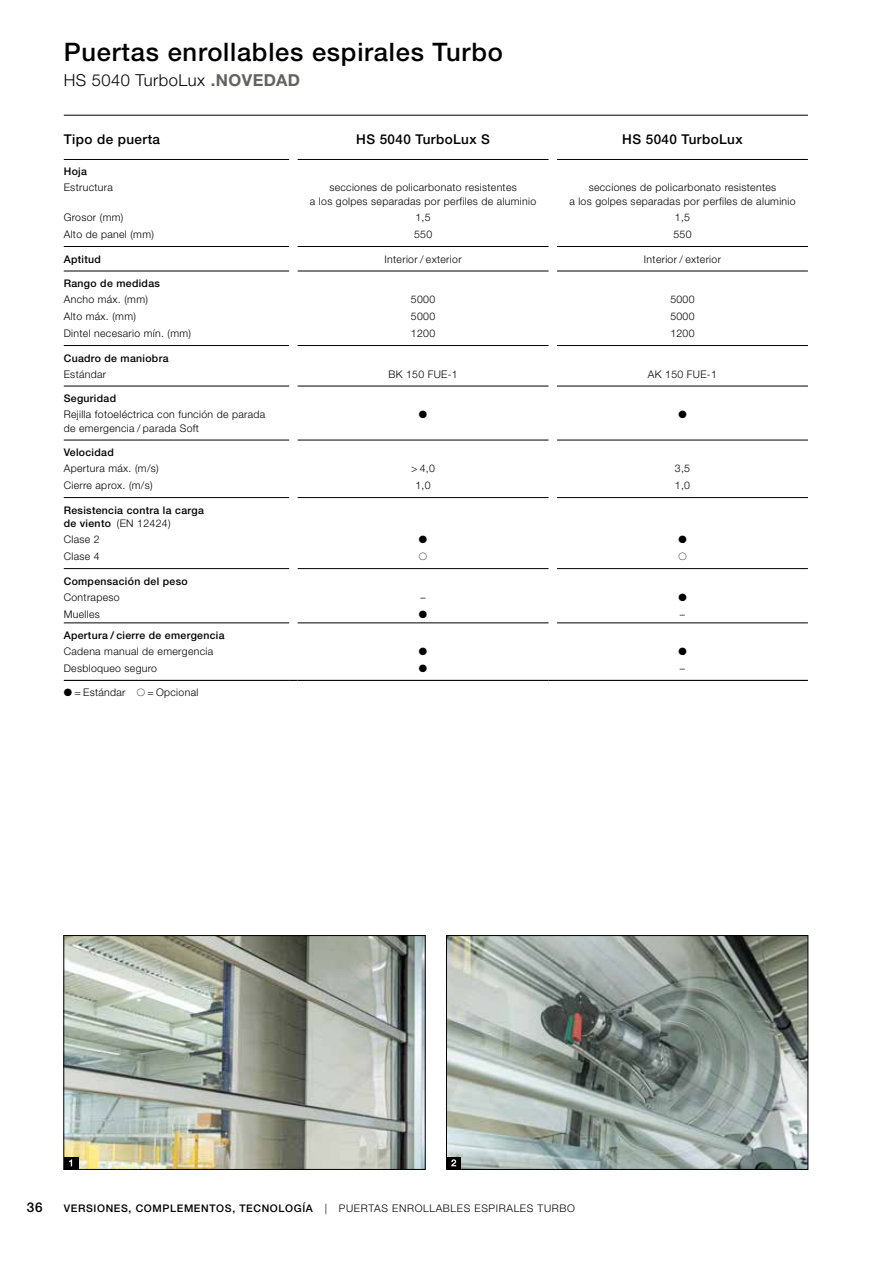
<style>
.page{position:relative;width:893px;height:1263px;background:#fff}
.page>*{position:absolute;margin:0;border:0;box-sizing:border-box;transform-origin:0 0}
.t1{font:500 25.5px "Hoermann Helvetica Neue";letter-spacing:.03em;color:#000}
.t2{font:300 16.5px "Hoermann Helvetica Neue";letter-spacing:.03em;color:#000}
.t3{font:500 13.5px "Hoermann Helvetica Neue";letter-spacing:.03em;color:#000}
.t4{font:300 10.5px/13.5px "Hoermann Helvetica Neue";letter-spacing:.03em;color:#000;text-align:center}
.t5{font:500 10.5px/13.5px "Hoermann Helvetica Neue";letter-spacing:.03em;color:#000}
.t6{font:500 10.5px "Hoermann Helvetica Neue";letter-spacing:.06em;color:#000}
.s1{font-weight:700;color:#626261}
.s2{font-weight:300}
</style>
<div class="page">
<img style="left:66px;top:937px;width:357px;height:230px">
<div style="left:64px;top:935px;width:361px;height:234px;border:1px solid #000"></div>
<img style="left:448px;top:937px;width:358px;height:230px">
<div style="left:446px;top:935px;width:362px;height:234px;border:1px solid #000"></div>
<hr style="left:64px;top:159px;width:225px;height:1px;background:#000">
<hr style="left:298px;top:159px;width:251px;height:1px;background:#000">
<hr style="left:557px;top:159px;width:251px;height:1px;background:#000">
<hr style="left:64px;top:246px;width:225px;height:1px;background:#000">
<hr style="left:298px;top:246px;width:251px;height:1px;background:#000">
<hr style="left:557px;top:246px;width:251px;height:1px;background:#000">
<hr style="left:64px;top:271px;width:225px;height:1px;background:#000">
<hr style="left:298px;top:271px;width:251px;height:1px;background:#000">
<hr style="left:557px;top:271px;width:251px;height:1px;background:#000">
<hr style="left:64px;top:345px;width:225px;height:1px;background:#000">
<hr style="left:298px;top:345px;width:251px;height:1px;background:#000">
<hr style="left:557px;top:345px;width:251px;height:1px;background:#000">
<hr style="left:64px;top:386px;width:225px;height:1px;background:#000">
<hr style="left:298px;top:386px;width:251px;height:1px;background:#000">
<hr style="left:557px;top:386px;width:251px;height:1px;background:#000">
<hr style="left:64px;top:440px;width:225px;height:1px;background:#000">
<hr style="left:298px;top:440px;width:251px;height:1px;background:#000">
<hr style="left:557px;top:440px;width:251px;height:1px;background:#000">
<hr style="left:64px;top:497px;width:225px;height:1px;background:#000">
<hr style="left:64px;top:568px;width:225px;height:1px;background:#000">
<hr style="left:298px;top:568px;width:251px;height:1px;background:#000">
<hr style="left:557px;top:568px;width:251px;height:1px;background:#000">
<hr style="left:64px;top:623px;width:225px;height:1px;background:#000">
<hr style="left:298px;top:623px;width:251px;height:1px;background:#000">
<hr style="left:557px;top:623px;width:251px;height:1px;background:#000">
<hr style="left:298px;top:497px;width:251px;height:1px;background:#000">
<hr style="left:557px;top:497px;width:251px;height:1px;background:#000">
<hr style="left:64px;top:680px;width:225px;height:1px;background:#000">
<hr style="left:298px;top:680px;width:251px;height:1px;background:#000">
<hr style="left:557px;top:680px;width:251px;height:1px;background:#000">
<div style="left:446px;top:1157px;width:15px;height:12px;background:#000"></div>
<svg style="left:451px;top:1159px;width:5px;height:7px"></svg>
<div style="left:64px;top:1157px;width:14px;height:12px;background:#000"></div>
<svg style="left:69px;top:1159px;width:3px;height:7px"></svg>
<hr style="left:64px;top:115px;width:744px;height:1px;background:#000">
<h1 class="t1" style="left:64px;top:34px;width:440px">Puertas enrollables espirales Turbo</h1>
<h2 class="t2" style="left:64px;top:69px;width:238px">HS 5040 TurboLux <span class="s1">.NOVEDAD</span></h2>
<p class="t3" style="left:64px;top:129px;width:98px">Tipo de puerta</p>
<p class="t3" style="left:356px;top:129px;width:135px">HS 5040 TurboLux S</p>
<p class="t3" style="left:622px;top:129px;width:122px">HS 5040 TurboLux</p>
<p class="t5" style="left:64px;top:164px;width:25px">Hoja</p>
<p class="t4" style="left:64px;top:180px;width:51px">Estructura</p>
<p class="t4" style="left:310px;top:180px;width:228px">secciones de policarbonato resistentes<br>a los golpes separadas por perfiles de aluminio</p>
<p class="t4" style="left:569px;top:180px;width:228px">secciones de policarbonato resistentes<br>a los golpes separadas por perfiles de aluminio</p>
<p class="t4" style="left:64px;top:210px;width:61px">Grosor (mm)</p>
<p class="t4" style="left:415px;top:210px;width:17px">1,5</p>
<p class="t4" style="left:675px;top:210px;width:17px">1,5</p>
<p class="t4" style="left:64px;top:227px;width:92px">Alto de panel (mm)</p>
<p class="t4" style="left:414px;top:227px;width:20px">550</p>
<p class="t4" style="left:673px;top:227px;width:20px">550</p>
<p class="t5" style="left:64px;top:251px;width:39px">Aptitud</p>
<p class="t4" style="left:385px;top:251px;width:79px">Interior / exterior</p>
<p class="t4" style="left:644px;top:251px;width:79px">Interior / exterior</p>
<p class="t5" style="left:64px;top:276px;width:98px">Rango de medidas</p>
<p class="t4" style="left:64px;top:292px;width:86px">Ancho máx. (mm)</p>
<p class="t4" style="left:411px;top:292px;width:26px">5000</p>
<p class="t4" style="left:670px;top:292px;width:26px">5000</p>
<p class="t4" style="left:64px;top:309px;width:74px">Alto máx. (mm)</p>
<p class="t4" style="left:411px;top:309px;width:26px">5000</p>
<p class="t4" style="left:670px;top:309px;width:26px">5000</p>
<p class="t4" style="left:64px;top:326px;width:129px">Dintel necesario mín. (mm)</p>
<p class="t4" style="left:411px;top:326px;width:26px">1200</p>
<p class="t4" style="left:670px;top:326px;width:26px">1200</p>
<p class="t5" style="left:64px;top:350px;width:106px">Cuadro de maniobra</p>
<p class="t4" style="left:64px;top:366px;width:44px">Estándar</p>
<p class="t4" style="left:388px;top:366px;width:71px">BK 150 FUE-1</p>
<p class="t4" style="left:648px;top:366px;width:71px">AK 150 FUE-1</p>
<p class="t5" style="left:64px;top:391px;width:54px">Seguridad</p>
<p class="t4" style="left:64px;top:407px;width:203px;text-align:left">Rejilla fotoeléctrica con función de parada de emergencia / parada Soft</p>
<p class="t4" style="left:419px;top:407px;width:10px">●</p>
<p class="t4" style="left:678px;top:407px;width:10px">●</p>
<p class="t5" style="left:64px;top:445px;width:51px">Velocidad</p>
<p class="t4" style="left:64px;top:461px;width:96px">Apertura máx. (m/s)</p>
<p class="t4" style="left:411px;top:461px;width:25px">&gt; 4,0</p>
<p class="t4" style="left:675px;top:461px;width:17px">3,5</p>
<p class="t4" style="left:64px;top:478px;width:90px">Cierre aprox. (m/s)</p>
<p class="t4" style="left:415px;top:478px;width:17px">1,0</p>
<p class="t4" style="left:675px;top:478px;width:17px">1,0</p>
<p class="t5" style="left:64px;top:502px;width:142px">Resistencia contra la carga de viento <span class="s2">(EN 12424)</span></p>
<p class="t4" style="left:64px;top:532px;width:37px">Clase 2</p>
<p class="t4" style="left:419px;top:532px;width:10px">●</p>
<p class="t4" style="left:678px;top:532px;width:10px">●</p>
<p class="t4" style="left:64px;top:549px;width:37px">Clase 4</p>
<p class="t4" style="left:419px;top:549px;width:10px">○</p>
<p class="t4" style="left:678px;top:549px;width:10px">○</p>
<p class="t5" style="left:64px;top:573px;width:125px">Compensación del peso</p>
<p class="t4" style="left:64px;top:589px;width:57px">Contrapeso</p>
<p class="t4" style="left:420px;top:589px;width:7px">–</p>
<p class="t4" style="left:678px;top:589px;width:10px">●</p>
<p class="t4" style="left:64px;top:606px;width:38px">Muelles</p>
<p class="t4" style="left:419px;top:606px;width:10px">●</p>
<p class="t4" style="left:680px;top:606px;width:7px">–</p>
<p class="t5" style="left:64px;top:628px;width:162px">Apertura / cierre de emergencia</p>
<p class="t4" style="left:64px;top:644px;width:151px">Cadena manual de emergencia</p>
<p class="t4" style="left:419px;top:644px;width:10px">●</p>
<p class="t4" style="left:678px;top:644px;width:10px">●</p>
<p class="t4" style="left:64px;top:661px;width:95px">Desbloqueo seguro</p>
<p class="t4" style="left:419px;top:661px;width:10px">●</p>
<p class="t4" style="left:680px;top:661px;width:7px">–</p>
<p class="t4" style="left:64px;top:685px;width:136px">● = Estándar ○ = Opcional</p>
<p class="t3" style="left:27px;top:1198px;width:17px">36</p>
<p class="t6" style="left:64px;top:1201px;width:513px">VERSIONES, COMPLEMENTOS, TECNOLOGÍA <span class="s2">| PUERTAS ENROLLABLES ESPIRALES TURBO</span></p>
</div>
